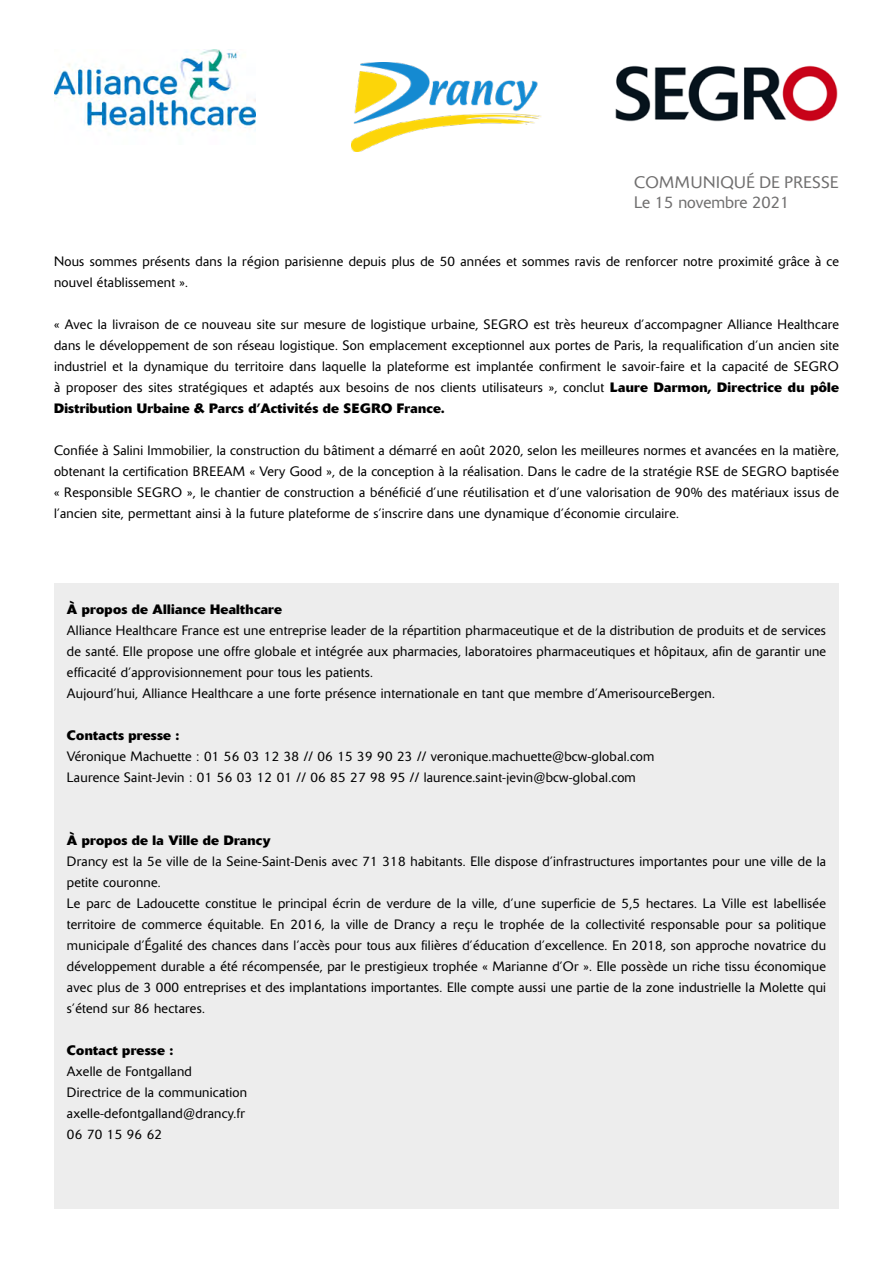
<style>
.page{position:relative;width:893px;height:1263px;background:#fff}
.page>*{position:absolute;margin:0;border:0;box-sizing:border-box;transform-origin:0 0}
.t1{font:300 16.5px/19.8px "Delta BQ";letter-spacing:.02em;color:#706f6f}
.t2{font:300 13.5px/21px "Delta BQ";letter-spacing:.02em;color:#000}
.t3{font:700 13.5px "Delta BQ";letter-spacing:.02em;color:#000}
.s1{font-weight:700}
</style>
<div class="page">
<img style="left:54px;top:49px;width:201px;height:82px">
<img style="left:351px;top:63px;width:191px;height:89px">
<img style="left:615px;top:65px;width:223px;height:57px">
<div style="left:54px;top:584px;width:785px;height:625px;background:#ededed"></div>
<p class="t1" style="left:634px;top:173px;width:206px">COMMUNIQUÉ DE PRESSE<br>Le 15 novembre 2021</p>
<p class="t2" style="left:54px;top:251px;width:786px">Nous sommes présents dans la région parisienne depuis plus de 50 années et sommes ravis de renforcer notre proximité grâce à ce nouvel établissement ».</p>
<p class="t2" style="left:54px;top:314px;width:786px;text-align:justify">« Avec la livraison de ce nouveau site sur mesure de logistique urbaine, SEGRO est très heureux d’accompagner Alliance Healthcare dans le développement de son réseau logistique. Son emplacement exceptionnel aux portes de Paris, la requalification d’un ancien site industriel et la dynamique du territoire dans laquelle la plateforme est implantée confirment le savoir-faire et la capacité de SEGRO à proposer des sites stratégiques et adaptés aux besoins de nos clients utilisateurs », conclut <span class="s1">Laure Darmon, Directrice du pôle Distribution Urbaine &amp; Parcs d’Activités de SEGRO France.</span></p>
<p class="t2" style="left:54px;top:440px;width:786px;text-align:justify">Confiée à Salini Immobilier, la construction du bâtiment a démarré en août 2020, selon les meilleures normes et avancées en la matière, obtenant la certification BREEAM « Very Good », de la conception à la réalisation. Dans le cadre de la stratégie RSE de SEGRO baptisée « Responsible SEGRO », le chantier de construction a bénéficié d’une réutilisation et d’une valorisation de 90% des matériaux issus de l’ancien site, permettant ainsi à la future plateforme de s’inscrire dans une dynamique d’économie circulaire.</p>
<p class="t3" style="left:67px;top:601px;width:217px">À propos de Alliance Healthcare</p>
<p class="t2" style="left:67px;top:620px;width:761px">Alliance Healthcare France est une entreprise leader de la répartition pharmaceutique et de la distribution de produits et de services de santé. Elle propose une offre globale et intégrée aux pharmacies, laboratoires pharmaceutiques et hôpitaux, afin de garantir une efficacité d’approvisionnement pour tous les patients.<br>Aujourd’hui, Alliance Healthcare a une forte présence internationale en tant que membre d’AmerisourceBergen.</p>
<p class="t3" style="left:67px;top:727px;width:114px">Contacts presse :</p>
<p class="t2" style="left:67px;top:746px;width:589px">Véronique Machuette : 01 56 03 12 38 // 06 15 39 90 23 // veronique.machuette@bcw-global.com<br>Laurence Saint-Jevin : 01 56 03 12 01 // 06 85 27 98 95 // laurence.saint-jevin@bcw-global.com</p>
<p class="t3" style="left:67px;top:832px;width:205px">À propos de la Ville de Drancy</p>
<p class="t2" style="left:67px;top:851px;width:761px">Drancy est la 5e ville de la Seine-Saint-Denis avec 71 318 habitants. Elle dispose d’infrastructures importantes pour une ville de la petite couronne.<br>Le parc de Ladoucette constitue le principal écrin de verdure de la ville, d’une superficie de 5,5 hectares. La Ville est labellisée territoire de commerce équitable. En 2016, la ville de Drancy a reçu le trophée de la collectivité responsable pour sa politique municipale d’Égalité des chances dans l’accès pour tous aux filières d’éducation d’excellence. En 2018, son approche novatrice du développement durable a été récompensée, par le prestigieux trophée « Marianne d’Or ». Elle possède un riche tissu économique avec plus de 3 000 entreprises et des implantations importantes. Elle compte aussi une partie de la zone industrielle la Molette qui s’étend sur 86 hectares.</p>
<p class="t3" style="left:67px;top:1042px;width:108px">Contact presse :</p>
<p class="t2" style="left:67px;top:1061px;width:182px">Axelle de Fontgalland<br>Directrice de la communication axelle-defontgalland@drancy.fr<br>06 70 15 96 62</p>
</div>
